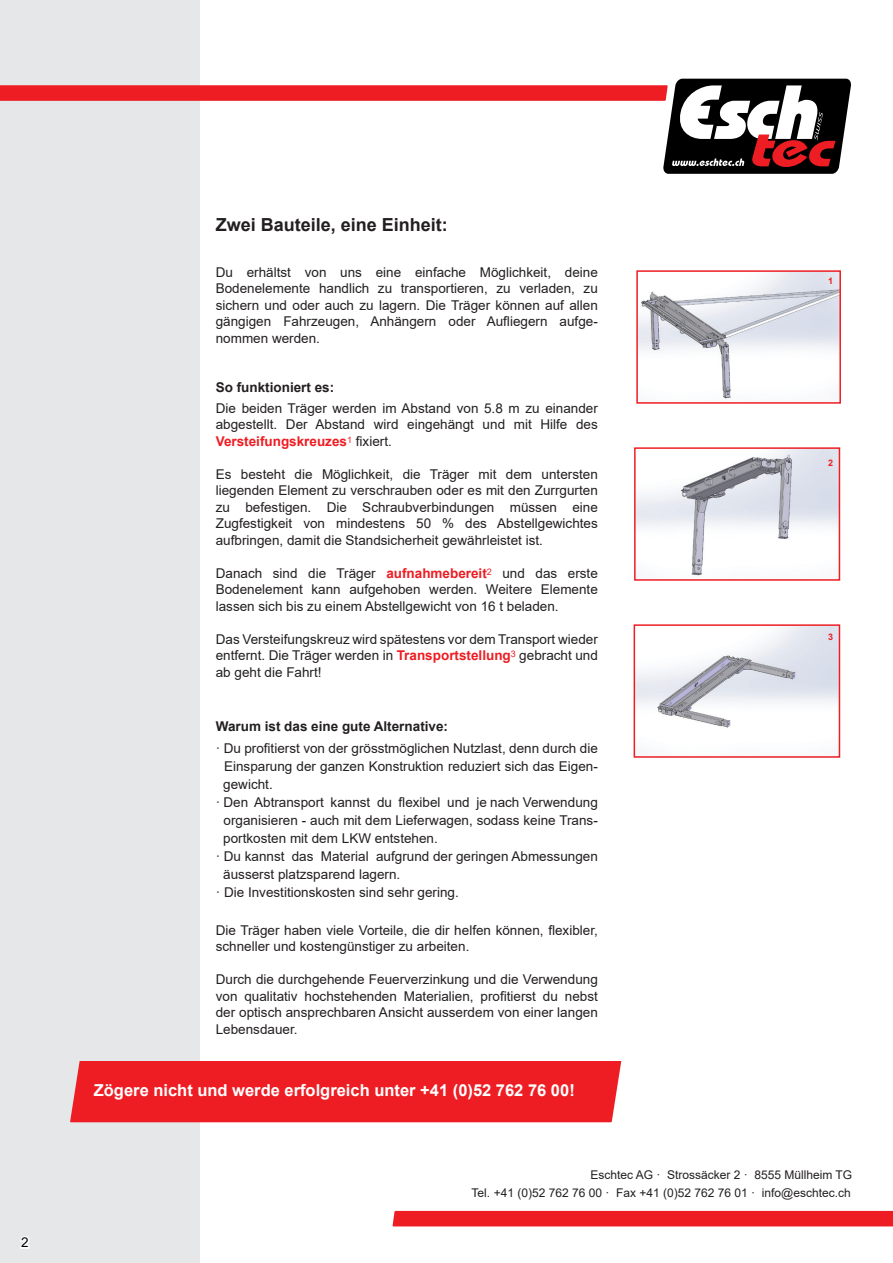
<style>
.page{position:relative;width:893px;height:1263px;background:#fff}
.page>*{position:absolute;margin:0;border:0;box-sizing:border-box;transform-origin:0 0}
.t1{font:700 18px "Arial";color:#231f20}
.t2{font:700 16.5px "Arial";color:#fff}
.t3{font:13.5px/16.5px "Arial";color:#231f20;text-align:justify}
.t4{font:700 13.5px "Arial";color:#231f20}
.t5{font:13.5px "Arial";color:#000}
.t6{font:12px/18px "Arial";color:#231f20;text-align:right}
.t7{font:700 9px "Arial";color:#ee1d23}
.s1{font-weight:700;color:#ee1d23}
</style>
<div class="page">
<div style="left:0;top:0;width:200px;height:1263px;background:#e6e7e9"></div>
<img style="left:637px;top:627px;width:200px;height:128px">
<div style="left:634px;top:624px;width:206px;height:134px;border:2px solid #ee1d23"></div>
<img style="left:637px;top:450px;width:200px;height:126px">
<div style="left:634px;top:447px;width:206px;height:134px;border:2px solid #ee1d23"></div>
<img style="left:639px;top:273px;width:199px;height:126px">
<div style="left:636px;top:270px;width:205px;height:134px;border:2px solid #ee1d23"></div>
<div style="left:393px;top:1211px;width:500px;height:15px;background:#ee1d23"></div>
<svg style="left:0;top:79px;width:851px;height:95px"></svg>
<div style="left:70px;top:1062px;width:552px;height:60px;background:#ee1d23"></div>
<svg style="left:20px;top:1236px;width:10px;height:13px"></svg>
<p class="t5" style="left:21px;top:1233px;width:9px">2</p>
<h1 class="t1" style="left:216px;top:212px;width:234px">Zwei Bauteile, eine Einheit:</h1>
<p class="t3" style="left:216px;top:264px;width:384px">Du erhältst von uns eine einfache Möglichkeit, deine Bodenelemente handlich zu transportieren, zu verladen, zu sichern und oder auch zu lagern. Die Träger können auf allen gängigen Fahrzeugen, Anhängern oder Aufliegern aufge&shy;nommen werden.</p>
<p class="t4" style="left:216px;top:378px;width:120px">So funktioniert es:</p>
<p class="t3" style="left:216px;top:400px;width:384px">Die beiden Träger werden im Abstand von 5.8 m zu einander abgestellt. Der Abstand wird eingehängt und mit Hilfe des <span class="s1">Versteifungskreuzes</span><sup>1</sup> fixiert.</p>
<p class="t3" style="left:216px;top:466px;width:384px">Es besteht die Möglichkeit, die Träger mit dem untersten liegenden Element zu verschrauben oder es mit den Zurrgurten zu befestigen. Die Schraubverbindungen müssen eine Zugfestigkeit von mindestens 50 % des Abstellgewichtes aufbringen, damit die Standsicherheit gewährleistet ist.</p>
<p class="t3" style="left:216px;top:565px;width:384px">Danach sind die Träger <span class="s1">aufnahmebereit</span><sup>2</sup> und das erste Bodenelement kann aufgehoben werden. Weitere Elemente lassen sich bis zu einem Abstellgewicht von 16 t beladen.</p>
<p class="t3" style="left:216px;top:631px;width:384px">Das Versteifungskreuz wird spätestens vor dem Transport wieder entfernt. Die Träger werden in <span class="s1">Transportstellung</span><sup>3</sup> gebracht und ab geht die Fahrt!</p>
<p class="t4" style="left:216px;top:717px;width:234px">Warum ist das eine gute Alternative:</p>
<p class="t3" style="left:216px;top:740px;width:384px">· Du profitierst von der grösstmöglichen Nutzlast, denn durch die</p>
<p class="t3" style="left:224px;top:758px;width:375px">Einsparung der ganzen Konstruktion reduziert sich das Eigen-</p>
<p class="t3" style="left:223px;top:776px;width:51px">gewicht.</p>
<p class="t3" style="left:216px;top:794px;width:384px">· Den Abtransport kannst du flexibel und je nach Verwendung</p>
<p class="t3" style="left:224px;top:812px;width:376px">organisieren - auch mit dem Lieferwagen, sodass keine Trans-</p>
<p class="t3" style="left:223px;top:830px;width:216px">portkosten mit dem LKW entstehen.</p>
<p class="t3" style="left:216px;top:848px;width:384px">· Du kannst das Material aufgrund der geringen Abmessungen</p>
<p class="t3" style="left:223px;top:866px;width:179px">äusserst platzsparend lagern.</p>
<p class="t3" style="left:216px;top:884px;width:245px">· Die Investitionskosten sind sehr gering.</p>
<p class="t3" style="left:216px;top:922px;width:384px">Die Träger haben viele Vorteile, die dir helfen können, flexibler, schneller und kostengünstiger zu arbeiten.</p>
<p class="t3" style="left:216px;top:971px;width:384px">Durch die durchgehende Feuerverzinkung und die Verwendung von qualitativ hochstehenden Materialien, profitierst du nebst der optisch ansprechbaren Ansicht ausserdem von einer langen Lebensdauer.</p>
<p class="t2" style="left:94px;top:1078px;width:482px">Zögere nicht und werde erfolgreich unter +41 (0)52 762 76 00!</p>
<p class="t7" style="left:828px;top:275px;width:7px">1</p>
<p class="t7" style="left:828px;top:456px;width:7px">2</p>
<p class="t7" style="left:828px;top:630px;width:7px">3</p>
<p class="t6" style="left:472px;top:1166px;width:382px">Eschtec AG · Strossäcker 2 · 8555 Müllheim TG<br>Tel. +41 (0)52 762 76 00 · Fax +41 (0)52 762 76 01 · info@eschtec.ch</p>
</div>
